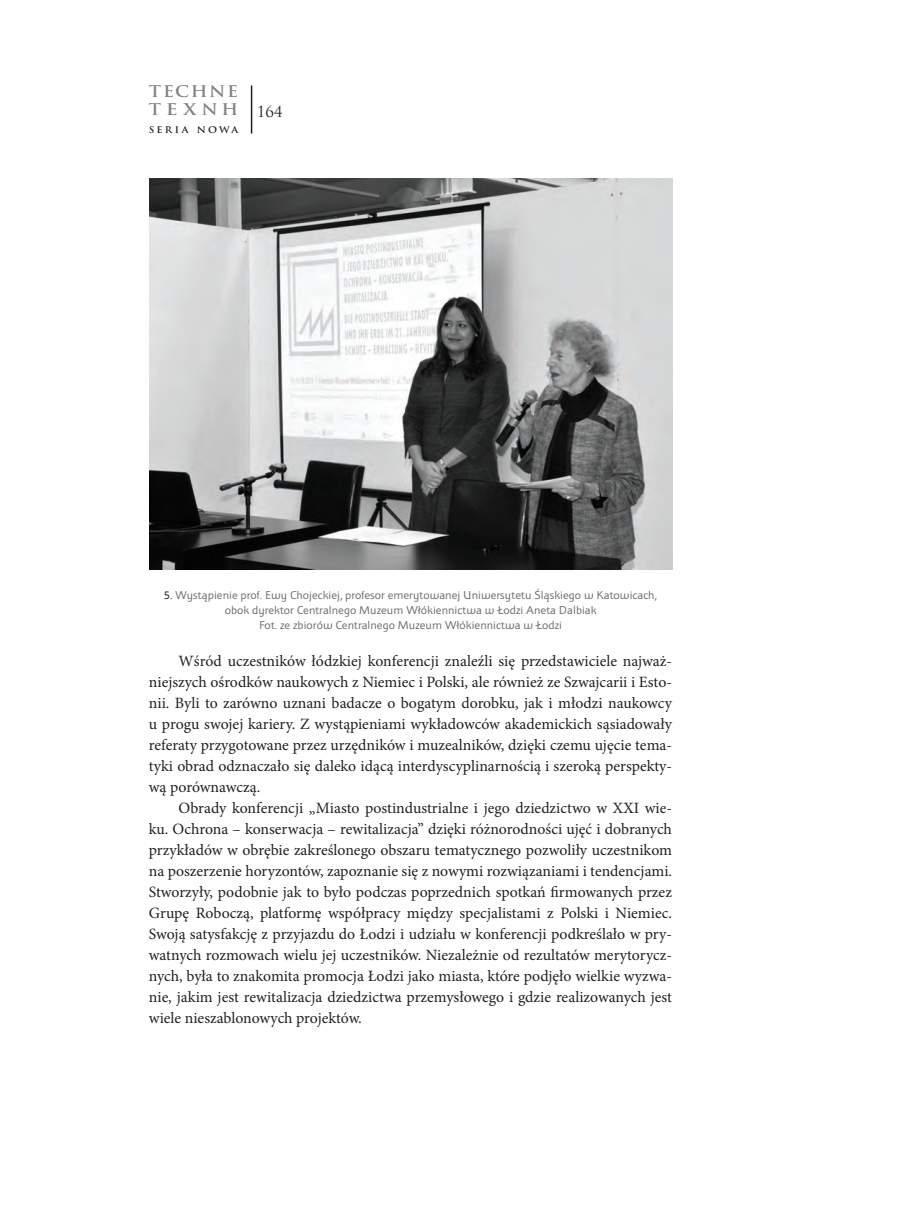
<style>
.page{position:relative;width:906px;height:1212px;background:#fff}
.page>*{position:absolute;margin:0;border:0;box-sizing:border-box;transform-origin:0 0}
.Tekst_artykułu{font:15.75px/21px "Minion Pro";color:#231f20;text-align:justify}
.t1{font:700 15.75px/18px "Trajan Pro";letter-spacing:.105em;color:#808285;scale:1.1 1}
.t2{font:15px "Trajan Pro";color:#231f20}
.Podpis_ilustracji{font:12px/15px "Apolonia Nova OT";letter-spacing:.005em;color:#6c6d70;text-align:center}
.t3{font:700 9px "Trajan Pro";letter-spacing:.205em;color:#231f20;scale:1.08 1}
.s1{color:#231f20}
</style>
<div class="page">
<hr style="left:251px;top:85px;width:1px;height:49px;background:#231f20">
<img style="left:149px;top:179px;width:523px;height:390px">
<p class="t1" style="left:149px;top:83px;width:83px">TECHNE<br>TEXNH</p>
<p class="t3" style="left:149px;top:124px;width:84px">SERIA NOWA</p>
<p class="t2" style="left:257px;top:102px;width:27px">164</p>
<p class="Podpis_ilustracji" style="left:164px;top:587px;width:494px"><span class="s1">5.</span> Wystąpienie prof. Ewy Chojeckiej, profesor emerytowanej Uniwersytetu Śląskiego w Katowicach, obok dyrektor Centralnego Muzeum Włókiennictwa w Łodzi Aneta Dalbiak<br>Fot. ze zbiorów Centralnego Muzeum Włókiennictwa w Łodzi</p>
<p class="Tekst_artykułu" style="left:149px;top:651px;width:525px;text-indent:30px">Wśród uczestników łódzkiej konferencji znaleźli się przedstawiciele najważ&shy;niejszych ośrodków naukowych z Niemiec i Polski, ale również ze Szwajcarii i Esto&shy;nii. Byli to zarówno uznani badacze o bogatym dorobku, jak i młodzi naukowcy u progu swojej kariery. Z wystąpieniami wykładowców akademickich sąsiadowały referaty przygotowane przez urzędników i muzealników, dzięki czemu ujęcie tema&shy;tyki obrad odznaczało się daleko idącą interdyscyplinarnością i szeroką perspekty&shy;wą porównawczą.</p>
<p class="Tekst_artykułu" style="left:149px;top:798px;width:525px;text-indent:30px">Obrady konferencji „Miasto postindustrialne i jego dziedzictwo w XXI wie&shy;ku. Ochrona – konserwacja – rewitalizacja” dzięki różnorodności ujęć i dobranych przykładów w obrębie zakreślonego obszaru tematycznego pozwoliły uczestnikom na poszerzenie horyzontów, zapoznanie się z nowymi rozwiązaniami i tendencjami.<br>Stworzyły, podobnie jak to było podczas poprzednich spotkań firmowanych przez Grupę Roboczą, platformę współpracy między specjalistami z Polski i Niemiec.<br>Swoją satysfakcję z przyjazdu do Łodzi i udziału w konferencji podkreślało w pry&shy;watnych rozmowach wielu jej uczestników. Niezależnie od rezultatów merytorycz&shy;nych, była to znakomita promocja Łodzi jako miasta, które podjęło wielkie wyzwa&shy;nie, jakim jest rewitalizacja dziedzictwa przemysłowego i gdzie realizowanych jest wiele nieszablonowych projektów.</p>
</div>
